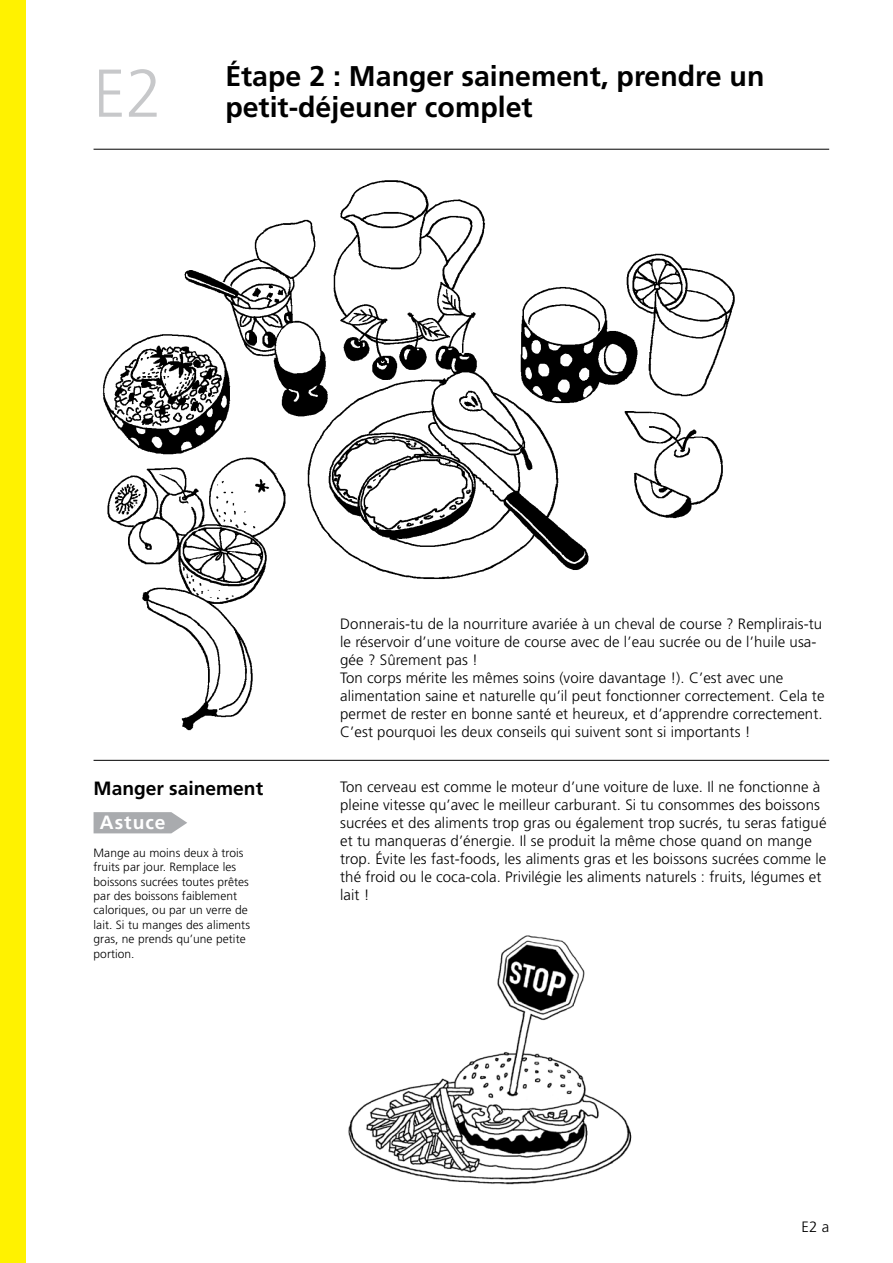
<style>
.page{position:relative;width:893px;height:1263px;background:#fff}
.page>*{position:absolute;margin:0;border:0;box-sizing:border-box;transform-origin:0 0}
.t1{font:300 67.5px "Frutiger";color:#c7c8ca;scale:.95 1}
.t2{font:700 28.5px "Frutiger";color:#000}
.t3{font:700 19.2px "Frutiger LT Pro";color:#000}
.t4{font:700 19.2px "Frutiger LT Pro";letter-spacing:.05em;color:#fff}
.t5{font:300 15px/18px "Frutiger LT Pro";letter-spacing:.005em;color:#000}
.t6{font:300 15px "Frutiger";color:#000}
.t7{font:300 12px/14.4px "Frutiger LT Pro";letter-spacing:.005em;color:#000}
</style>
<div class="page">
<img style="left:102px;top:180px;width:633px;height:551px">
<hr style="left:94px;top:760px;width:735px;height:1px;background:#000">
<hr style="left:94px;top:149px;width:735px;height:1px;background:#000">
<img style="left:348px;top:935px;width:284px;height:250px">
<svg style="left:94px;top:812px;width:93px;height:21px;background:#b0b2b5"></svg>
<div style="left:0;top:0;width:26px;height:1263px;background:#fff200"></div>
<h1 class="t1" style="left:94px;top:55px;width:74px">E2</h1>
<h2 class="t2" style="left:225px;top:59px;width:541px">Étape 2 : Manger sainement, prendre un</h2>
<h2 class="t2" style="left:225px;top:91px;width:309px">petit-déjeuner complet</h2>
<p class="t5" style="left:340px;top:615px;width:486px">Donnerais-tu de la nourriture avariée à un cheval de course ? Remplirais-tu le réservoir d’une voiture de course avec de l’eau sucrée ou de l’huile usa&shy;gée ? Sûrement pas !<br>Ton corps mérite les mêmes soins (voire davantage !). C’est avec une alimentation saine et naturelle qu’il peut fonctionner correctement. Cela te permet de rester en bonne santé et heureux, et d’apprendre correctement.<br>C’est pourquoi les deux conseils qui suivent sont si importants !</p>
<p class="t3" style="left:94px;top:777px;width:171px">Manger sainement</p>
<p class="t4" style="left:100px;top:811px;width:67px">Astuce</p>
<p class="t7" style="left:94px;top:845px;width:158px">Mange au moins deux à trois fruits par jour. Remplace les boissons sucrées toutes prêtes par des boissons faiblement caloriques, ou par un verre de lait. Si tu manges des aliments gras, ne prends qu’une petite portion.</p>
<p class="t5" style="left:340px;top:777px;width:488px">Ton cerveau est comme le moteur d’une voiture de luxe. Il ne fonctionne à pleine vitesse qu’avec le meilleur carburant. Si tu consommes des boissons sucrées et des aliments trop gras ou également trop sucrés, tu seras fatigué et tu manqueras d’énergie. Il se produit la même chose quand on mange trop. Évite les fast-foods, les aliments gras et les boissons sucrées comme le thé froid ou le coca-cola. Privilégie les aliments naturels : fruits, légumes et lait !</p>
<p class="t6" style="left:801px;top:1218px;width:29px">E2 a</p>
</div>
